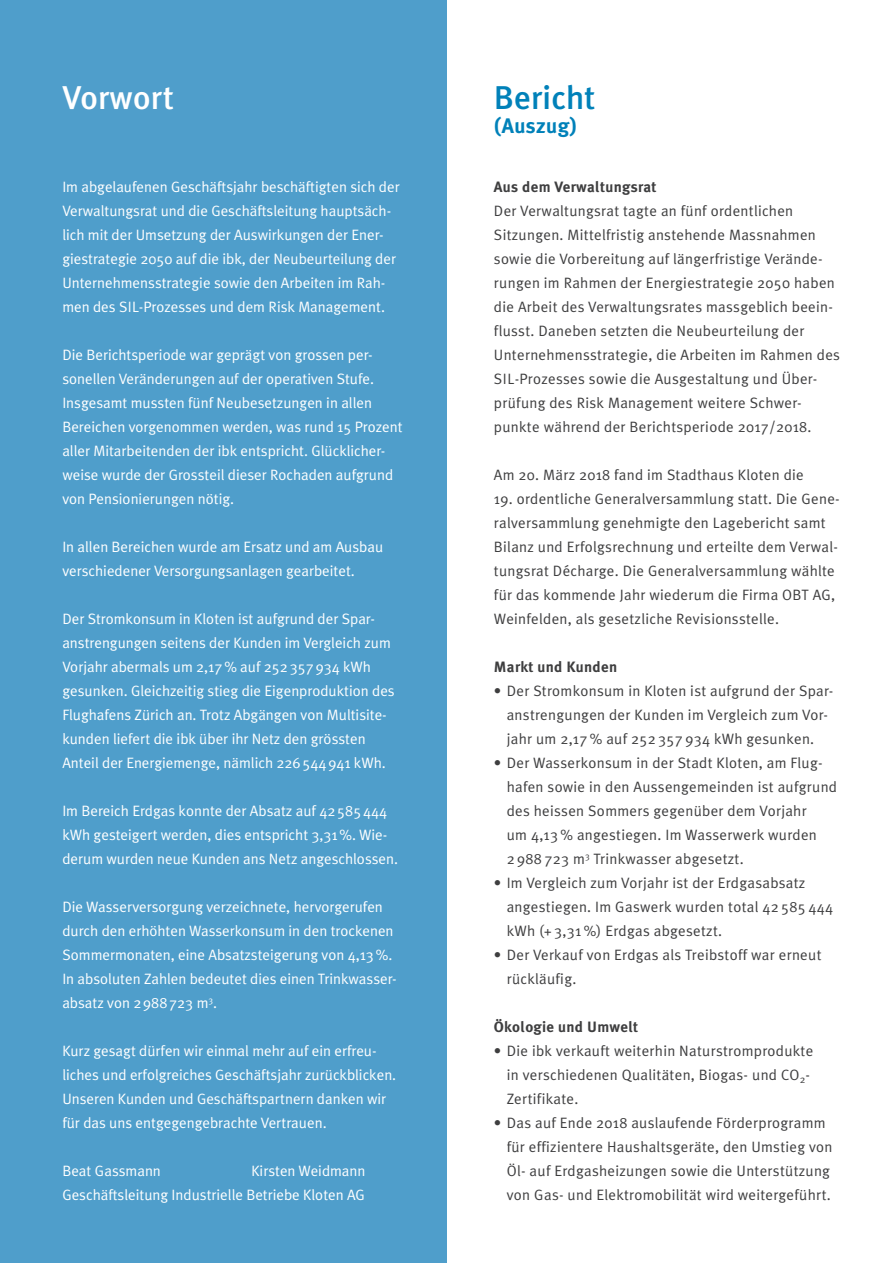
<style>
.page{position:relative;width:893px;height:1263px;background:#fff}
.page>*{position:absolute;margin:0;border:0;box-sizing:border-box;transform-origin:0 0}
.t1{font:500 33px "Meta Plus";letter-spacing:.005em;color:#0081b9}
.t2{font:500 33px "Meta Plus";letter-spacing:.005em;color:#fff}
.t3{font:700 21px "Meta Plus";letter-spacing:.02em;color:#0081b9}
.t4{font:15px/24px "Meta Plus Normal";color:#fff}
.t5{font:15px/24px "Meta Plus Normal";letter-spacing:.02em;color:#3e3e3f}
.t6{font:700 15px "Meta Plus";letter-spacing:.02em;color:#3e3e3f}
</style>
<div class="page">
<div style="left:0;top:0;width:446px;height:1263px;background:#4f9ecb"></div>
<h1 class="t2" style="left:62px;top:79px;width:113px">Vorwort</h1>
<p class="t4" style="left:62px;top:175px;width:339px">Im abgelaufenen Geschäftsjahr beschäftigten sich der Verwaltungsrat und die Geschäftsleitung hauptsäch&shy;lich mit der Umsetzung der Auswirkungen der Ener&shy;giestrategie 2050 auf die ibk, der Neubeurteilung der Unternehmensstrategie sowie den Arbeiten im Rah&shy;men des SIL-Prozesses und dem Risk Management.</p>
<p class="t4" style="left:62px;top:343px;width:342px">Die Berichtsperiode war geprägt von grossen per&shy;sonellen Veränderungen auf der operativen Stufe.<br>Insgesamt mussten fünf Neubesetzungen in allen Bereichen vorgenommen werden, was rund 15 Prozent aller Mitarbeitenden der ibk entspricht. Glücklicher&shy;weise wurde der Grossteil dieser Rochaden aufgrund von Pensionierungen nötig.</p>
<p class="t4" style="left:62px;top:535px;width:322px">In allen Bereichen wurde am Ersatz und am Ausbau verschiedener Versorgungsanlagen gearbeitet.</p>
<p class="t4" style="left:62px;top:607px;width:334px">Der Stromkonsum in Kloten ist aufgrund der Spar&shy;anstrengungen seitens der Kunden im Vergleich zum Vorjahr abermals um 2,17% auf 252357934 kWh gesunken. Gleichzeitig stieg die Eigenproduktion des Flughafens Zürich an. Trotz Abgängen von Multisite&shy;kunden liefert die ibk über ihr Netz den grössten Anteil der Energiemenge, nämlich 226544941 kWh.</p>
<p class="t4" style="left:62px;top:799px;width:337px">Im Bereich Erdgas konnte der Absatz auf 42585444 kWh gesteigert werden, dies entspricht 3,31%. Wie&shy;derum wurden neue Kunden ans Netz angeschlossen.</p>
<p class="t4" style="left:62px;top:895px;width:336px">Die Wasserversorgung verzeichnete, hervorgerufen durch den erhöhten Wasserkonsum in den trockenen Sommermonaten, eine Absatzsteigerung von 4,13%.<br>In absoluten Zahlen bedeutet dies einen Trinkwasser&shy;absatz von 2988723 m<sup>3</sup>.</p>
<p class="t4" style="left:62px;top:1039px;width:335px">Kurz gesagt dürfen wir einmal mehr auf ein erfreu&shy;liches und erfolgreiches Geschäftsjahr zurückblicken.<br>Unseren Kunden und Geschäftspartnern danken wir für das uns entgegengebrachte Vertrauen.</p>
<p class="t4" style="left:62px;top:1159px;width:100px">Beat Gassmann</p>
<p class="t4" style="left:62px;top:1159px;width:305px;text-align:right">Kirsten Weidmann<br>Geschäftsleitung Industrielle Betriebe Kloten AG</p>
<h1 class="t1" style="left:494px;top:79px;width:103px">Bericht</h1>
<h2 class="t3" style="left:494px;top:114px;width:85px">(Auszug)</h2>
<p class="t6" style="left:494px;top:178px;width:164px">Aus dem Verwaltungsrat</p>
<p class="t5" style="left:494px;top:199px;width:348px">Der Verwaltungsrat tagte an fünf ordentlichen Sitzungen. Mittelfristig anstehende Massnahmen sowie die Vorbereitung auf längerfristige Verände&shy;rungen im Rahmen der Energiestrategie 2050 haben die Arbeit des Verwaltungsrates massgeblich beein&shy;flusst. Daneben setzten die Neubeurteilung der Unternehmensstrategie, die Arbeiten im Rahmen des SIL-Prozesses sowie die Ausgestaltung und Über&shy;prüfung des Risk Management weitere Schwer&shy;punkte während der Berichtsperiode 2017/2018.</p>
<p class="t5" style="left:494px;top:463px;width:311px">Am 20. März 2018 fand im Stadthaus Kloten die</p>
<p class="t5" style="left:494px;top:487px;width:347px">19. ordentliche Generalversammlung statt. Die Gene&shy;ralversammlung genehmigte den Lagebericht samt Bilanz und Erfolgsrechnung und erteilte dem Verwal&shy;tungsrat Décharge. Die Generalversammlung wählte für das kommende Jahr wiederum die Firma OBT AG, Weinfelden, als gesetzliche Revisionsstelle.</p>
<p class="t6" style="left:494px;top:658px;width:125px">Markt und Kunden</p>
<p class="t5" style="left:507px;top:679px;width:326px;text-indent:-13px">• Der Stromkonsum in Kloten ist aufgrund der Spar&shy;anstrengungen der Kunden im Vergleich zum Vor&shy;jahr um 2,17 % auf 252 357 934 kWh gesunken.</p>
<p class="t5" style="left:507px;top:751px;width:332px;text-indent:-13px">• Der Wasserkonsum in der Stadt Kloten, am Flug&shy;hafen sowie in den Aussengemeinden ist aufgrund des heissen Sommers gegenüber dem Vorjahr<br>um 4,13 % angestiegen. Im Wasserwerk wurden<br>2 988 723 m<sup>3</sup> Trinkwasser abgesetzt.</p>
<p class="t5" style="left:507px;top:871px;width:328px;text-indent:-13px">• Im Vergleich zum Vorjahr ist der Erdgasabsatz angestiegen. Im Gaswerk wurden total 42 585 444 kWh (+ 3,31 %) Erdgas abgesetzt.</p>
<p class="t5" style="left:507px;top:943px;width:316px;text-indent:-13px">• Der Verkauf von Erdgas als Treibstoff war erneut rückläufig.</p>
<p class="t6" style="left:494px;top:1018px;width:146px">Ökologie und Umwelt</p>
<p class="t5" style="left:507px;top:1039px;width:308px;text-indent:-13px">• Die ibk verkauft weiterhin Naturstromprodukte in verschiedenen Qualitäten, Biogas- und CO<sub>2</sub>-<br>Zertifikate.</p>
<p class="t5" style="left:507px;top:1111px;width:327px;text-indent:-13px">• Das auf Ende 2018 auslaufende Förderprogramm für effizientere Haushaltsgeräte, den Umstieg von Öl- auf Erdgasheizungen sowie die Unterstützung von Gas- und Elektromobilität wird weitergeführt.</p>
</div>
